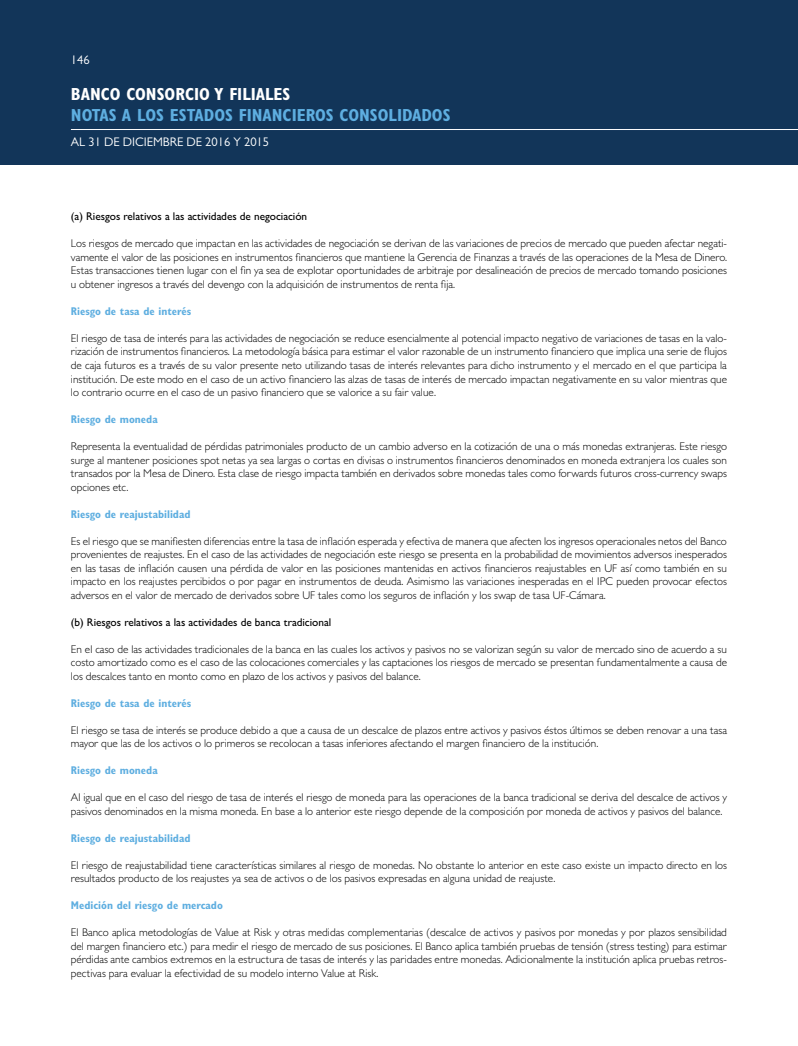
<style>
.page{position:relative;width:798px;height:1046px;background:#fff}
.page>*{position:absolute;margin:0;border:0;box-sizing:border-box;transform-origin:0 0}
.t1{font:700 condensed 17.5px "Gill Sans MT Pro";color:#5eaee0}
.t2{font:700 condensed 17.5px "Gill Sans MT Pro";color:#fff}
.t3{font:12.5px "Gill Sans MT Pro";color:#fff}
.t4{font:300 11.25px/13.5px "Gill Sans MT Pro";color:#000;text-align:justify}
.t5{font:700 condensed 11.25px "Gill Sans MT Pro";color:#5eaee0}
.t6{font:500 11.25px "Gill Sans MT Pro";color:#000}
</style>
<div class="page">
<div style="left:0;top:0;width:797px;height:165px;background:#123559"></div>
<hr style="left:71px;top:129px;width:726px;height:1px;background:#fff">
<p class="t3" style="left:71px;top:52px;width:20px">146</p>
<h1 class="t2" style="left:71px;top:83px;width:221px">BANCO CONSORCIO Y FILIALES</h1>
<h1 class="t1" style="left:71px;top:104px;width:381px">NOTAS A LOS ESTADOS FINANCIEROS CONSOLIDADOS</h1>
<p class="t3" style="left:71px;top:134px;width:60px">AL 31 DE DICIEMBRE</p>
<p class="t3" style="left:186px;top:134px;width:84px">DE 2016 Y 2015</p>
<p class="t6" style="left:71px;top:210px;width:238px">(a) Riesgos relativos a las actividades de negociación</p>
<p class="t4" style="left:71px;top:237px;width:657px">Los riesgos de mercado que impactan en las actividades de negociación se derivan de las variaciones de precios de mercado que pueden afectar negati&shy;vamente el valor de las posiciones en instrumentos financieros que mantiene la Gerencia de Finanzas a través de las operaciones de la Mesa de Dinero.<br>Estas transacciones tienen lugar con el fin ya sea de explotar oportunidades de arbitraje por desalineación de precios de mercado tomando posiciones u obtener ingresos a través del devengo con la adquisición de instrumentos de renta fija.</p>
<p class="t5" style="left:71px;top:304px;width:122px">Riesgo de tasa de interés</p>
<p class="t4" style="left:71px;top:331px;width:657px">El riesgo de tasa de interés para las actividades de negociación se reduce esencialmente al potencial impacto negativo de variaciones de tasas en la valo&shy;rización de instrumentos financieros. La metodología básica para estimar el valor razonable de un instrumento financiero que implica una serie de flujos de caja futuros es a través de su valor presente neto utilizando tasas de interés relevantes para dicho instrumento y el mercado en el que participa la institución. De este modo en el caso de un activo financiero las alzas de tasas de interés de mercado impactan negativamente en su valor mientras que lo contrario ocurre en el caso de un pasivo financiero que se valorice a su fair value.</p>
<p class="t5" style="left:71px;top:412px;width:88px">Riesgo de moneda</p>
<p class="t4" style="left:71px;top:439px;width:657px">Representa la eventualidad de pérdidas patrimoniales producto de un cambio adverso en la cotización de una o más monedas extranjeras. Este riesgo surge al mantener posiciones spot netas ya sea largas o cortas en divisas o instrumentos financieros denominados en moneda extranjera los cuales son transados por la Mesa de Dinero. Esta clase de riesgo impacta también en derivados sobre monedas tales como forwards futuros cross-currency swaps opciones etc.</p>
<p class="t5" style="left:71px;top:507px;width:121px">Riesgo de reajustabilidad</p>
<p class="t4" style="left:71px;top:534px;width:657px">Es el riesgo que se manifiesten diferencias entre la tasa de inflación esperada y efectiva de manera que afecten los ingresos operacionales netos del Banco provenientes de reajustes. En el caso de las actividades de negociación este riesgo se presenta en la probabilidad de movimientos adversos inesperados en las tasas de inflación causen una pérdida de valor en las posiciones mantenidas en activos financieros reajustables en UF así como también en su impacto en los reajustes percibidos o por pagar en instrumentos de deuda. Asimismo las variaciones inesperadas en el IPC pueden provocar efectos adversos en el valor de mercado de derivados sobre UF tales como los seguros de inflación y los swap de tasa UF-Cámara.</p>
<p class="t6" style="left:71px;top:615px;width:262px">(b) Riesgos relativos a las actividades de banca tradicional</p>
<p class="t4" style="left:71px;top:642px;width:657px">En el caso de las actividades tradicionales de la banca en las cuales los activos y pasivos no se valorizan según su valor de mercado sino de acuerdo a su costo amortizado como es el caso de las colocaciones comerciales y las captaciones los riesgos de mercado se presentan fundamentalmente a causa de los descalces tanto en monto como en plazo de los activos y pasivos del balance.</p>
<p class="t5" style="left:71px;top:696px;width:122px">Riesgo de tasa de interés</p>
<p class="t4" style="left:71px;top:723px;width:657px">El riesgo se tasa de interés se produce debido a que a causa de un descalce de plazos entre activos y pasivos éstos últimos se deben renovar a una tasa mayor que las de los activos o lo primeros se recolocan a tasas inferiores afectando el margen financiero de la institución.</p>
<p class="t5" style="left:71px;top:763px;width:88px">Riesgo de moneda</p>
<p class="t4" style="left:71px;top:790px;width:657px">Al igual que en el caso del riesgo de tasa de interés el riesgo de moneda para las operaciones de la banca tradicional se deriva del descalce de activos y pasivos denominados en la misma moneda. En base a lo anterior este riesgo depende de la composición por moneda de activos y pasivos del balance.</p>
<p class="t5" style="left:71px;top:831px;width:121px">Riesgo de reajustabilidad</p>
<p class="t4" style="left:71px;top:858px;width:657px">El riesgo de reajustabilidad tiene características similares al riesgo de monedas. No obstante lo anterior en este caso existe un impacto directo en los resultados producto de los reajustes ya sea de activos o de los pasivos expresadas en alguna unidad de reajuste.</p>
<p class="t5" style="left:71px;top:898px;width:153px">Medición del riesgo de mercado</p>
<p class="t4" style="left:71px;top:925px;width:657px">El Banco aplica metodologías de Value at Risk y otras medidas complementarias (descalce de activos y pasivos por monedas y por plazos sensibilidad del margen financiero etc.) para medir el riesgo de mercado de sus posiciones. El Banco aplica también pruebas de tensión (stress testing) para estimar pérdidas ante cambios extremos en la estructura de tasas de interés y las paridades entre monedas. Adicionalmente la institución aplica pruebas retros&shy;pectivas para evaluar la efectividad de su modelo interno Value at Risk.</p>
</div>
